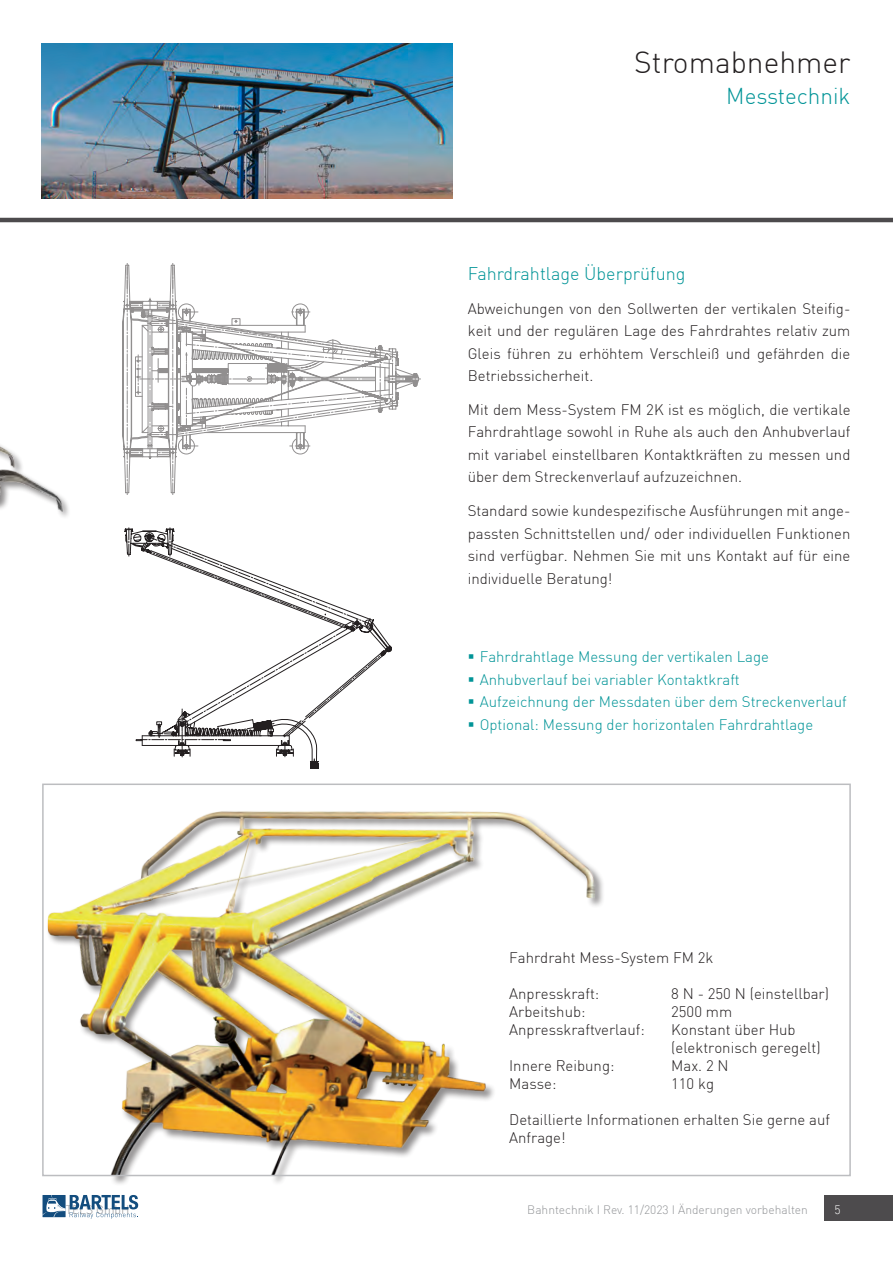
<style>
.page{position:relative;width:893px;height:1263px;background:#fff}
.page>*{position:absolute;margin:0;border:0;box-sizing:border-box;transform-origin:0 0}
.t1{font:300 30px "DIN";color:#231f20}
.t2{font:300 22.5px "DIN";color:#009497}
.t3{font:300 18px "DIN";color:#009497}
.t4{font:300 15px/22.5px "DIN";color:#231f20;text-align:justify}
.t5{font:300 15px/22.5px "DIN";color:#009497}
.t6{font:300 12px "DIN";color:#939598}
.t7{font:300 12px "DIN";color:#fff}
</style>
<div class="page">
<div style="left:825px;top:1195px;width:68px;height:25px;background:#4d4b4d"></div>
<hr style="left:0;top:218px;width:893px;height:4px;background:#4d4b4d">
<svg style="left:43px;top:1195px;width:95px;height:24px"></svg>
<img style="left:0;top:445px;width:62px;height:71px">
<div style="left:46px;top:810px;width:559px;height:376px;background:#231f20;opacity:.5"></div>
<img style="left:48px;top:810px;width:550px;height:363px">
<svg style="left:125px;top:528px;width:267px;height:241px"></svg>
<svg style="left:122px;top:263px;width:299px;height:232px"></svg>
<div style="left:42px;top:783px;width:809px;height:393px;border:2px solid #bcbdc0"></div>
<img style="left:41px;top:44px;width:412px;height:155px">
<h1 class="t1" style="left:634px;top:44px;width:218px">Stromabnehmer</h1>
<h2 class="t2" style="left:726px;top:82px;width:126px">Messtechnik</h2>
<p class="t3" style="left:468px;top:262px;width:219px">Fahrdrahtlage Überprüfung</p>
<p class="t4" style="left:468px;top:297px;width:384px">Abweichungen von den Sollwerten der vertikalen Steifig&shy;keit und der regulären Lage des Fahrdrahtes relativ zum Gleis führen zu erhöhtem Verschleiß und gefährden die Betriebssicherheit.</p>
<p class="t4" style="left:468px;top:398px;width:384px">Mit dem Mess-System FM 2K ist es möglich, die vertikale Fahrdrahtlage sowohl in Ruhe als auch den Anhubverlauf mit variabel einstellbaren Kontaktkräften zu messen und über dem Streckenverlauf aufzuzeichnen.</p>
<p class="t4" style="left:468px;top:499px;width:384px">Standard sowie kundespezifische Ausführungen mit ange&shy;passten Schnittstellen und/ oder individuellen Funktionen sind verfügbar. Nehmen Sie mit uns Kontakt auf für eine individuelle Beratung!</p>
<p class="t5" style="left:480px;top:646px;width:368px">Fahrdrahtlage Messung der vertikalen Lage Anhubverlauf bei variabler Kontaktkraft<br>Aufzeichnung der Messdaten über dem Streckenverlauf Optional: Messung der horizontalen Fahrdrahtlage</p>
<p class="t4" style="left:509px;top:946px;width:206px">Fahrdraht Mess-System FM 2k</p>
<p class="t4" style="left:509px;top:982px;width:92px">Anpresskraft:</p>
<p class="t4" style="left:671px;top:982px;width:159px">8 N - 250 N (einstellbar)</p>
<p class="t4" style="left:509px;top:1000px;width:78px">Arbeitshub:</p>
<p class="t4" style="left:671px;top:1000px;width:63px">2500 mm</p>
<p class="t4" style="left:509px;top:1018px;width:137px">Anpresskraftverlauf:</p>
<p class="t4" style="left:671px;top:1020px;width:151px;line-height:18px">Konstant über Hub (elektronisch geregelt)</p>
<p class="t4" style="left:509px;top:1054px;width:107px">Innere Reibung:</p>
<p class="t4" style="left:671px;top:1054px;width:59px">Max. 2 N</p>
<p class="t4" style="left:509px;top:1072px;width:49px">Masse:</p>
<p class="t4" style="left:671px;top:1072px;width:44px">110 kg</p>
<p class="t4" style="left:509px;top:1110px;width:322px;line-height:18px">Detaillierte Informationen erhalten Sie gerne auf<br>Anfrage!</p>
<p class="t6" style="left:43px;top:1202px;width:88px">BARTELS GmbH</p>
<p class="t6" style="left:527px;top:1202px;width:282px">Bahntechnik I Rev. 11/2023 I Änderungen vorbehalten</p>
<p class="t7" style="left:835px;top:1202px;width:8px">5</p>
</div>
